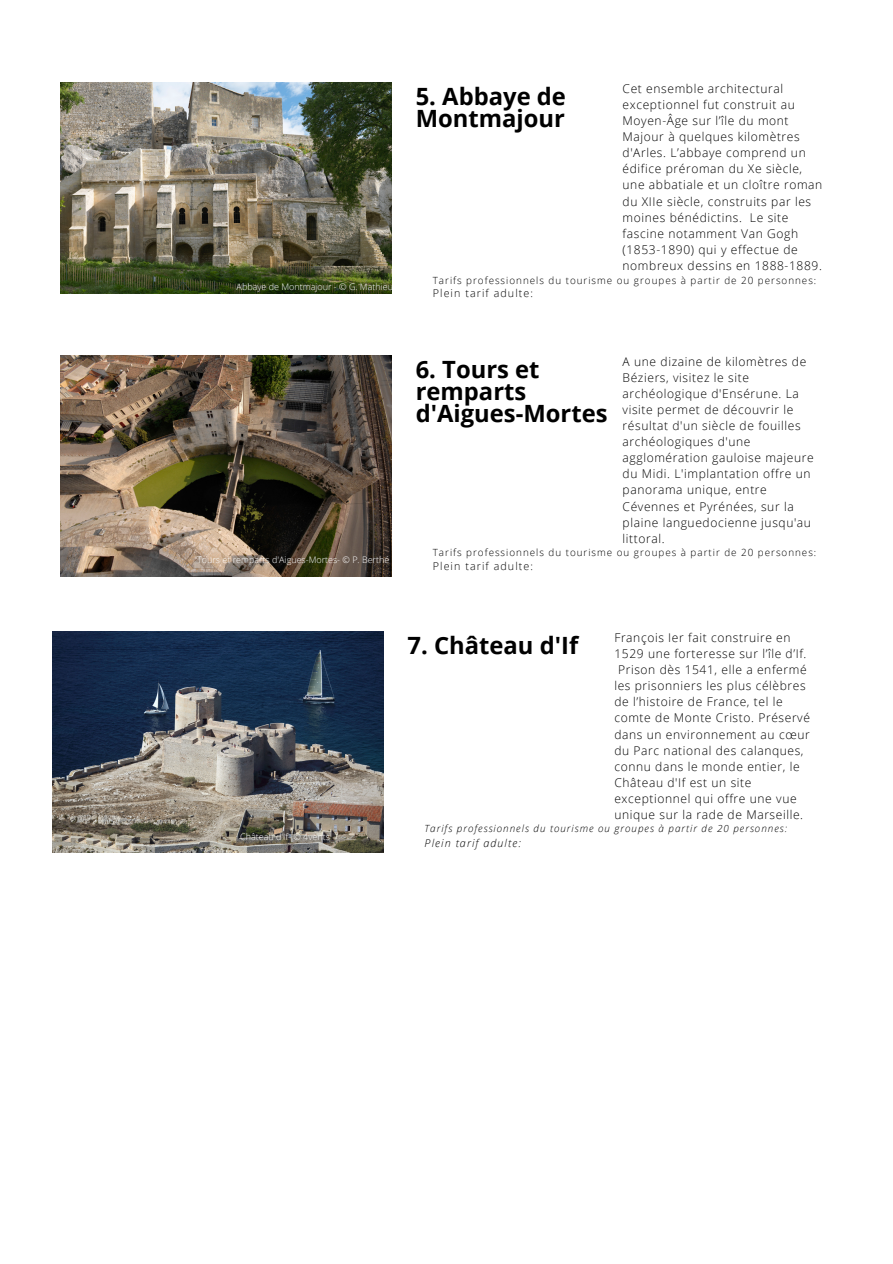
<style>
.page{position:relative;width:893px;height:1264px;background:#fff}
.page>*{position:absolute;margin:0;border:0;box-sizing:border-box;transform-origin:0 0}
.t1{font:700 23.7px/21.8px "Open Sans";color:#000}
.t2{font:300 12px/16px "Open Sans";letter-spacing:.05em;color:#000}
.t3{font:300 10.8px "Open Sans";letter-spacing:.1em;color:#000}
.t4{font:italic 300 10.8px "Open Sans";letter-spacing:.1em;color:#000}
.t5{font:300 9.9px "Open Sans";letter-spacing:.1em;color:#000}
.t6{font:italic 300 9.9px "Open Sans";letter-spacing:.1em;color:#000}
.t7{font:300 9px "Open Sans";color:#fff}
</style>
<div class="page">
<img style="left:61px;top:355px;width:331px;height:221px">
<img style="left:61px;top:82px;width:331px;height:212px">
<img style="left:52px;top:631px;width:331px;height:221px">
<p class="t7" style="left:237px;top:280px;width:158px">Abbaye de Montmajour - © G. Mathieu</p>
<p class="t7" style="left:197px;top:554px;width:194px">Tours et remparts d'Aigues-Mortes- © P. Berthé</p>
<h1 class="t1" style="left:415px;top:85px;width:152px">5. Abbaye de<br>Montmajour</h1>
<p class="t2" style="left:622px;top:80px;width:201px">Cet ensemble architectural exceptionnel fut construit au<br>Moyen-Âge sur l’île du mont<br>Majour à quelques kilomètres d'Arles. L’abbaye comprend un édifice préroman du Xe siècle, une abbatiale et un cloître roman du XIIe siècle, construits par les moines bénédictins. Le site fascine notamment Van Gogh (1853-1890) qui y effectue de nombreux dessins en 1888-1889.</p>
<p class="t5" style="left:433px;top:273px;width:385px">Tarifs professionnels du tourisme ou groupes à partir de 20 personnes:</p>
<p class="t3" style="left:433px;top:286px;width:102px">Plein tarif adulte:</p>
<h1 class="t1" style="left:415px;top:358px;width:193px">6. Tours et remparts d'Aigues-Mortes</h1>
<p class="t2" style="left:622px;top:353px;width:193px">A une dizaine de kilomètres de<br>Béziers, visitez le site archéologique d'Ensérune. La visite permet de découvrir le résultat d'un siècle de fouilles archéologiques d'une agglomération gauloise majeure du Midi. L'implantation offre un panorama unique, entre<br>Cévennes et Pyrénées, sur la plaine languedocienne jusqu'au littoral.</p>
<p class="t5" style="left:433px;top:546px;width:385px">Tarifs professionnels du tourisme ou groupes à partir de 20 personnes:</p>
<p class="t3" style="left:433px;top:558px;width:102px">Plein tarif adulte:</p>
<p class="t7" style="left:240px;top:830px;width:91px">Château d'If- © 4vents</p>
<h1 class="t1" style="left:407px;top:634px;width:172px">7. Château d'If</h1>
<p class="t2" style="left:614px;top:629px;width:178px">François Ier fait construire en</p>
<p class="t2" style="left:614px;top:645px;width:194px">1529 une forteresse sur l’île d’If.</p>
<p class="t2" style="left:618px;top:661px;width:190px">Prison dès 1541, elle a enfermé</p>
<p class="t2" style="left:614px;top:677px;width:193px">les prisonniers les plus célèbres</p>
<p class="t2" style="left:614px;top:693px;width:170px">de l’histoire de France, tel le</p>
<p class="t2" style="left:614px;top:709px;width:197px">comte de Monte Cristo. Préservé</p>
<p class="t2" style="left:614px;top:725px;width:197px">dans un environnement au cœur</p>
<p class="t2" style="left:614px;top:742px;width:191px">du Parc national des calanques,</p>
<p class="t2" style="left:614px;top:758px;width:187px">connu dans le monde entier, le</p>
<p class="t2" style="left:614px;top:774px;width:139px">Château d'If est un site</p>
<p class="t2" style="left:614px;top:790px;width:184px">exceptionnel qui offre une vue</p>
<p class="t2" style="left:614px;top:806px;width:190px">unique sur la rade de Marseille.</p>
<p class="t6" style="left:424px;top:821px;width:364px">Tarifs professionnels du tourisme ou groupes à partir de 20 personnes:</p>
<p class="t4" style="left:424px;top:835px;width:98px">Plein tarif adulte:</p>
</div>
